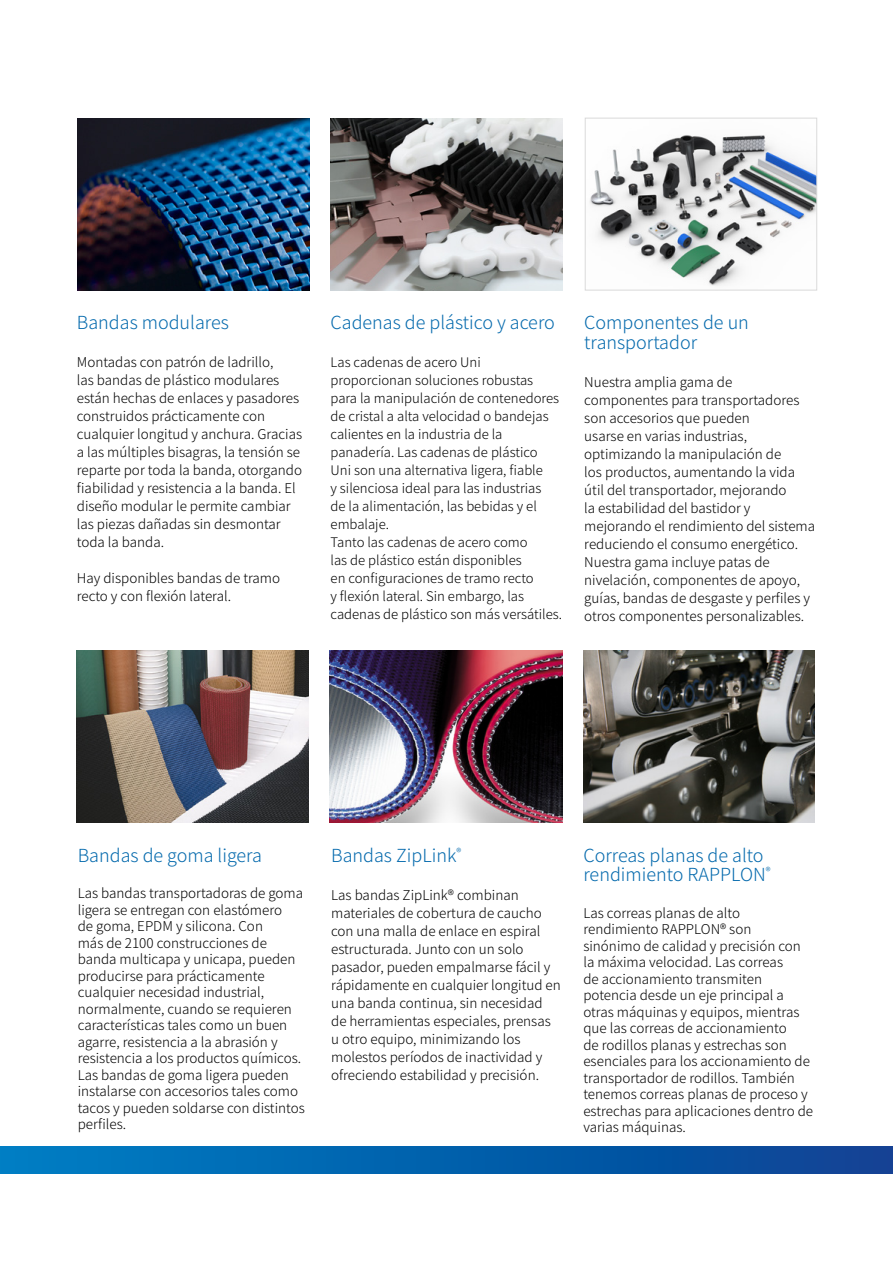
<style>
.page{position:relative;width:893px;height:1263px;background:#fff}
.page>*{position:absolute;margin:0;border:0;box-sizing:border-box;transform-origin:0 0}
.t1{font:300 18px/19.5px "Noto Sans CJ Ksc";color:#056aad}
.t2{font:300 13.5px/18px "Noto Sans CJ Ksc";color:#000}
.t3{font:300 13.2px/18px "Noto Sans CJ Ksc";color:#000}
</style>
<div class="page">
<img style="left:77px;top:118px;width:232px;height:172px">
<img style="left:331px;top:118px;width:231px;height:172px">
<img style="left:330px;top:651px;width:232px;height:172px">
<img style="left:583px;top:651px;width:232px;height:172px">
<img style="left:77px;top:651px;width:231px;height:172px">
<div style="left:0;top:1146px;width:893px;height:27px;background:linear-gradient(to right,#007fc4,#0b4194)"></div>
<img style="left:589px;top:135px;width:226px;height:151px">
<div style="left:585px;top:118px;width:232px;height:172px;border:1px solid #dadada"></div>
<h1 class="t1" style="left:77px;top:313px;width:154px">Bandas modulares</h1>
<p class="t2" style="left:77px;top:353px;width:227px">Montadas con patrón de ladrillo,<br>las bandas de plástico modulares están hechas de enlaces y pasadores construidos prácticamente con cualquier longitud y anchura. Gracias a las múltiples bisagras, la tensión se reparte por toda la banda, otorgando fiabilidad y resistencia a la banda. El diseño modular le permite cambiar las piezas dañadas sin desmontar toda la banda.</p>
<p class="t2" style="left:77px;top:569px;width:205px">Hay disponibles bandas de tramo recto y con flexión lateral.</p>
<h1 class="t1" style="left:331px;top:313px;width:226px">Cadenas de plástico y acero</h1>
<p class="t3" style="left:331px;top:353px;width:233px">Las cadenas de acero Uni proporcionan soluciones robustas para la manipulación de contenedores de cristal a alta velocidad o bandejas calientes en la industria de la panadería. Las cadenas de plástico<br>Uni son una alternativa ligera, fiable<br>y silenciosa ideal para las industrias<br>de la alimentación, las bebidas y el embalaje.<br>Tanto las cadenas de acero como<br>las de plástico están disponibles<br>en configuraciones de tramo recto<br>y flexión lateral. Sin embargo, las cadenas de plástico son más versátiles.</p>
<h1 class="t1" style="left:584px;top:313px;width:166px">Componentes de un transportador</h1>
<p class="t2" style="left:584px;top:373px;width:232px">Nuestra amplia gama de componentes para transportadores son accesorios que pueden<br>usarse en varias industrias, optimizando la manipulación de<br>los productos, aumentando la vida útil del transportador, mejorando<br>la estabilidad del bastidor y mejorando el rendimiento del sistema reduciendo el consumo energético.<br>Nuestra gama incluye patas de nivelación, componentes de apoyo, guías, bandas de desgaste y perfiles y otros componentes personalizables.</p>
<h1 class="t1" style="left:78px;top:846px;width:186px">Bandas de goma ligera</h1>
<p class="t2" style="left:78px;top:885px;width:229px;line-height:16.5px">Las bandas transportadoras de goma ligera se entregan con elastómero<br>de goma, EPDM y silicona. Con<br>más de 2100 construcciones de banda multicapa y unicapa, pueden producirse para prácticamente cualquier necesidad industrial, normalmente, cuando se requieren características tales como un buen agarre, resistencia a la abrasión y resistencia a los productos químicos.<br>Las bandas de goma ligera pueden instalarse con accesorios tales como tacos y pueden soldarse con distintos perfiles.</p>
<h1 class="t1" style="left:331px;top:846px;width:132px">Bandas ZipLink<sup>®</sup></h1>
<p class="t2" style="left:331px;top:886px;width:231px">Las bandas ZipLink® combinan materiales de cobertura de caucho con una malla de enlace en espiral estructurada. Junto con un solo pasador, pueden empalmarse fácil y rápidamente en cualquier longitud en una banda continua, sin necesidad de herramientas especiales, prensas u otro equipo, minimizando los molestos períodos de inactividad y ofreciendo estabilidad y precisión.</p>
<h1 class="t1" style="left:583px;top:846px;width:189px">Correas planas de alto rendimiento RAPPLON<sup>®</sup></h1>
<p class="t2" style="left:583px;top:905px;width:231px;line-height:16.5px">Las correas planas de alto rendimiento RAPPLON® son<br>sinónimo de calidad y precisión con la máxima velocidad. Las correas<br>de accionamiento transmiten potencia desde un eje principal a otras máquinas y equipos, mientras que las correas de accionamiento<br>de rodillos planas y estrechas son esenciales para los accionamiento de transportador de rodillos. También tenemos correas planas de proceso y estrechas para aplicaciones dentro de varias máquinas.</p>
</div>
